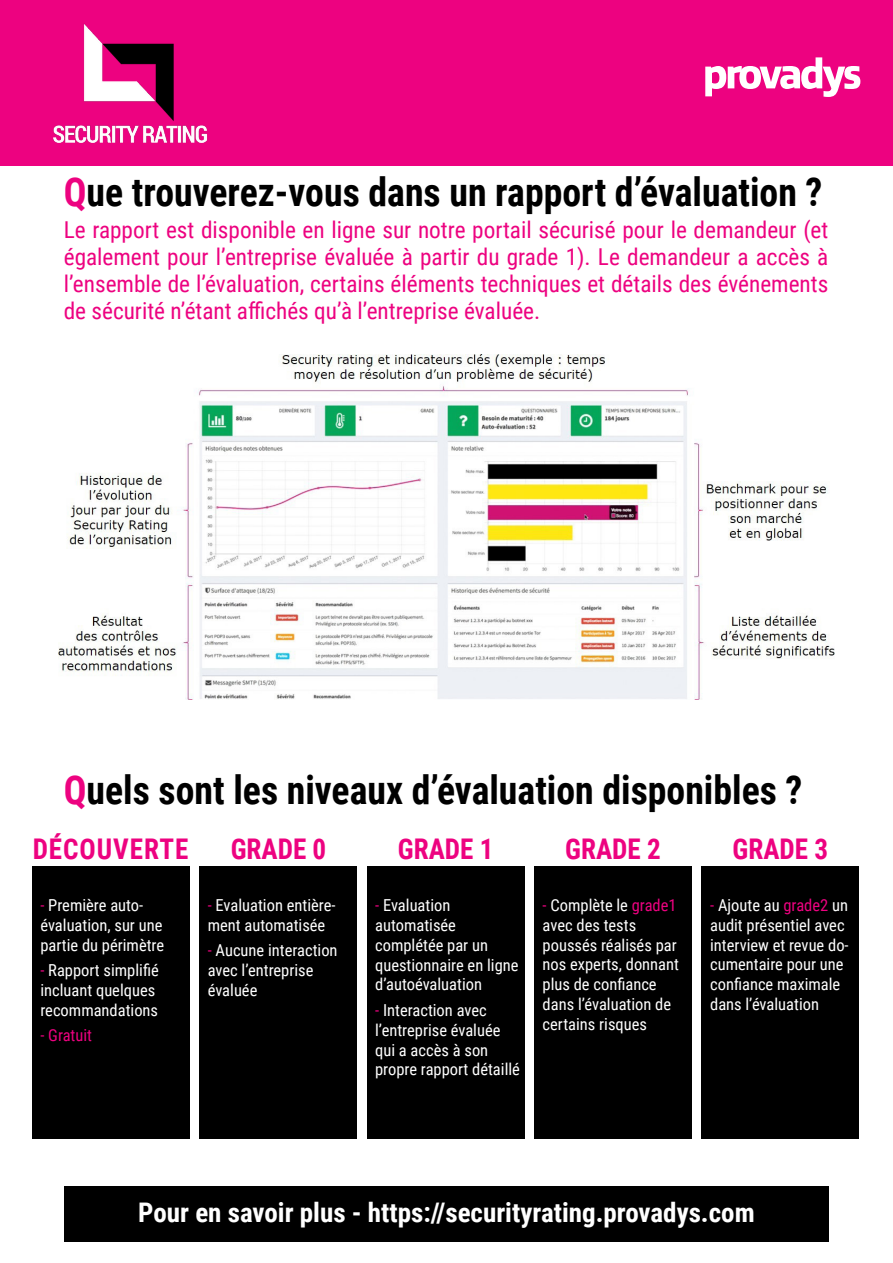
<style>
.page{position:relative;width:893px;height:1263px;background:#fff}
.page>*{position:absolute;margin:0;border:0;box-sizing:border-box;transform-origin:0 0}
.t1{font:700 39.75px "Roboto Condensed";color:#000;scale:.95 1}
.t2{font:700 28.5px "Roboto Condensed";color:#ed0280;scale:.95 1}
.t3{font:700 28.5px "Roboto Condensed";letter-spacing:.035em;color:#ed0280;scale:.95 1}
.t4{font:700 27px "Roboto Condensed";color:#fff}
.t5{font:23.25px/27px "Roboto Condensed";color:#ed0280;text-align:justify}
.t6{font:16.5px/19.8px "Roboto Condensed";color:#fff}
.t7{font:16.5px "Roboto Condensed";color:#ed0280}
.s1{color:#ed0280}
</style>
<div class="page">
<div style="left:0;top:0;width:893px;height:166px;background:#ed0280"></div>
<svg style="left:705px;top:57px;width:155px;height:40px"></svg>
<img style="left:53px;top:24px;width:155px;height:118px">
<div style="left:64px;top:1187px;width:765px;height:55px;background:#000"></div>
<img style="left:59px;top:354px;width:775px;height:346px">
<div style="left:200px;top:867px;width:157px;height:272px;background:#000"></div>
<div style="left:367px;top:867px;width:158px;height:272px;background:#000"></div>
<div style="left:534px;top:867px;width:158px;height:272px;background:#000"></div>
<div style="left:701px;top:867px;width:158px;height:272px;background:#000"></div>
<div style="left:32px;top:867px;width:157px;height:272px;background:#000"></div>
<p class="t1" style="left:64px;top:164px;width:800px"><span class="s1">Q</span>ue trouverez-vous dans un rapport d’évaluation ?</p>
<p class="t5" style="left:64px;top:215px;width:766px">Le rapport est disponible en ligne sur notre portail sécurisé pour le demandeur (et également pour l’entreprise évaluée à partir du grade 1). Le demandeur a accès à l’ensemble de l’évaluation, certains éléments techniques et détails des événements de sécurité n’étant affichés qu’à l’entreprise évaluée.</p>
<p class="t1" style="left:64px;top:762px;width:779px"><span class="s1">Q</span>uels sont les niveaux d’évaluation disponibles ?</p>
<p class="t2" style="left:231px;top:829px;width:102px">GRADE 0</p>
<p class="t6" style="left:208px;top:895px;width:129px"><span class="s1">-</span> Evaluation entière&shy;ment automatisée</p>
<p class="t6" style="left:208px;top:940px;width:131px"><span class="s1">-</span> Aucune interaction</p>
<p class="t6" style="left:208px;top:960px;width:107px">avec l’entreprise évaluée</p>
<p class="t3" style="left:33px;top:829px;width:165px">DÉCOUVERTE</p>
<p class="t6" style="left:40px;top:894px;width:125px"><span class="s1">-</span> Première auto&shy;évaluation, sur une partie du périmètre</p>
<p class="t6" style="left:40px;top:960px;width:120px"><span class="s1">-</span> Rapport simplifié incluant quelques recommandations</p>
<p class="t7" style="left:40px;top:1024px;width:53px">- Gratuit</p>
<p class="t2" style="left:398px;top:829px;width:102px">GRADE 1</p>
<p class="t6" style="left:375px;top:895px;width:145px"><span class="s1">-</span> Evaluation automatisée complétée par un questionnaire en ligne d’autoévaluation</p>
<p class="t6" style="left:375px;top:999px;width:146px"><span class="s1">-</span> Interaction avec l’entreprise évaluée qui a accès à son propre rapport détaillé</p>
<p class="t2" style="left:565px;top:829px;width:102px">GRADE 2</p>
<p class="t6" style="left:543px;top:895px;width:138px"><span class="s1">-</span> Complète le <span class="s1">grade1 </span>avec des tests poussés réalisés par nos experts, donnant plus de confiance dans l’évaluation de certains risques</p>
<p class="t2" style="left:732px;top:829px;width:102px">GRADE 3</p>
<p class="t6" style="left:710px;top:895px;width:140px"><span class="s1">-</span> Ajoute au <span class="s1">grade2</span> un audit présentiel avec interview et revue do&shy;cumentaire pour une confiance maximale dans l’évaluation</p>
<p class="t4" style="left:138px;top:1193px;width:618px">Pour en savoir plus - https://securityrating.provadys.com</p>
</div>
